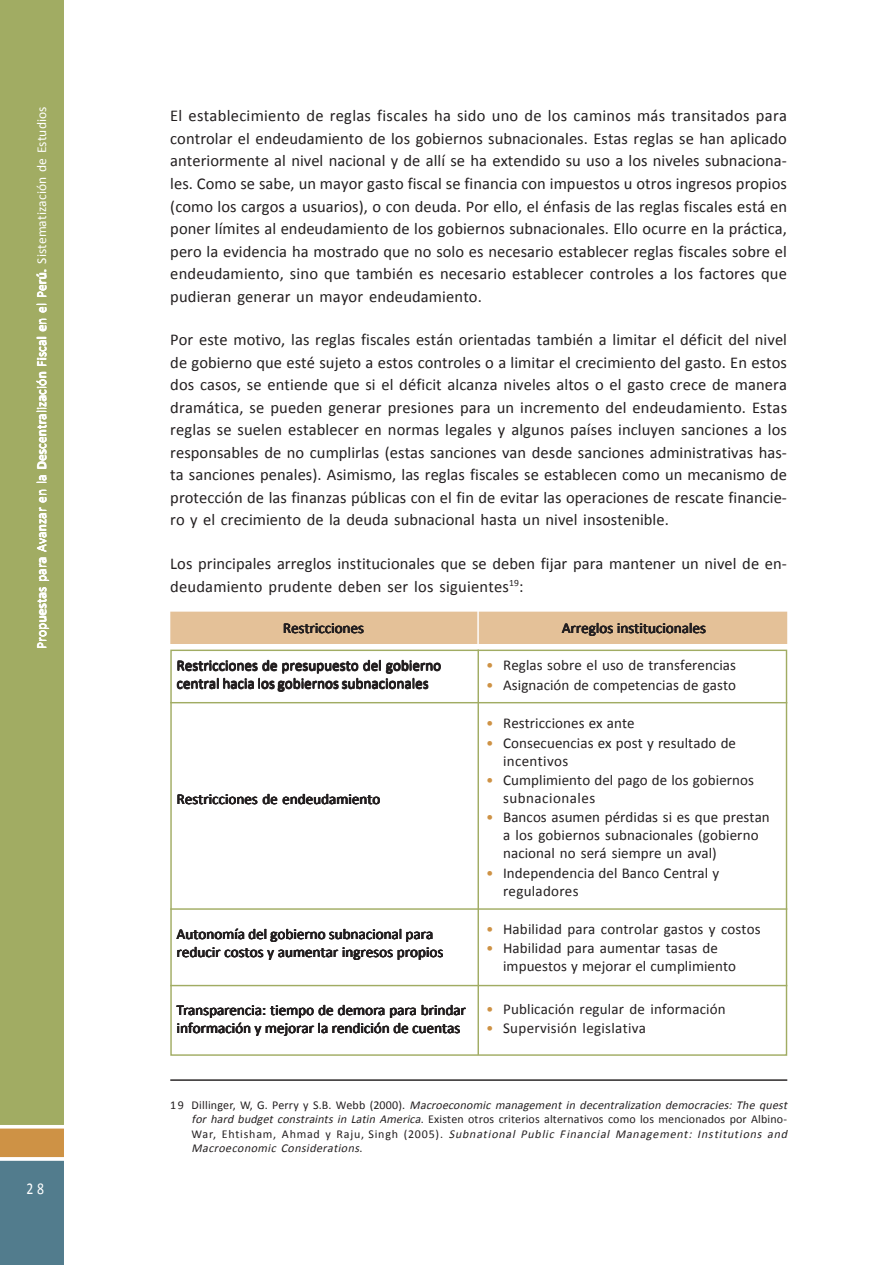
<style>
.page{position:relative;width:892px;height:1265px;background:#fff}
.page>*{position:absolute;margin:0;border:0;box-sizing:border-box;transform-origin:0 0}
.t1{font:16.5px/22.5px "Calibri";letter-spacing:.005em;color:#231f20;text-align:justify}
.t2{font:16.5px "Calibri";color:#fff;scale:.83 1}
.t3{font:15px/18px "Calibri";letter-spacing:.005em;color:#231f20}
.t4{font:13.5px "Calibri";letter-spacing:.01em;color:#fff}
.t5{font:italic 12px/14.4px "Calibri";color:#231f20}
.s1{color:#ce9245}
.s2{font-style:normal}
</style>
<div class="page">
<div style="left:0;top:0;width:64px;height:1125px;background:#a1ac63"></div>
<svg style="left:0;top:1128px;width:64px;height:137px;background:#718481"></svg>
<hr style="left:170px;top:1079px;width:617px;height:1px;background:#231f20">
<div style="left:170px;top:611px;width:617px;height:33px;background:#e4c198;border:1px solid #e4c198"></div>
<hr style="left:477px;top:649px;width:2px;height:406px;background:#a1ac63">
<hr style="left:477px;top:609px;width:2px;height:38px;background:#fff">
<hr style="left:170px;top:702px;width:617px;height:1px;background:#a1ac63">
<hr style="left:170px;top:908px;width:617px;height:1px;background:#a1ac63">
<hr style="left:170px;top:985px;width:617px;height:1px;background:#a1ac63">
<p class="t4" style="left:36px;top:649px;width:544px;rotate:-90deg">Propuestas para Avanzar en la Descentralización Fiscal en el Perú. Sistematización de Estudios</p>
<p class="t4" style="left:36px;top:649px;width:381px;rotate:-90deg">Propuestas para Avanzar en la Descentralización Fiscal en el Perú.</p>
<p class="t2" style="left:27px;top:1181px;width:23px">2 8</p>
<p class="t1" style="left:170px;top:106px;width:618px">El establecimiento de reglas fiscales ha sido uno de los caminos más transitados para controlar el endeudamiento de los gobiernos subnacionales. Estas reglas se han aplicado anteriormente al nivel nacional y de allí se ha extendido su uso a los niveles subnaciona&shy;les. Como se sabe, un mayor gasto fiscal se financia con impuestos u otros ingresos propios (como los cargos a usuarios), o con deuda. Por ello, el énfasis de las reglas fiscales está en poner límites al endeudamiento de los gobiernos subnacionales. Ello ocurre en la práctica, pero la evidencia ha mostrado que no solo es necesario establecer reglas fiscales sobre el endeudamiento, sino que también es necesario establecer controles a los factores que pudieran generar un mayor endeudamiento.</p>
<p class="t1" style="left:170px;top:330px;width:618px">Por este motivo, las reglas fiscales están orientadas también a limitar el déficit del nivel de gobierno que esté sujeto a estos controles o a limitar el crecimiento del gasto. En estos dos casos, se entiende que si el déficit alcanza niveles altos o el gasto crece de manera dramática, se pueden generar presiones para un incremento del endeudamiento. Estas reglas se suelen establecer en normas legales y algunos países incluyen sanciones a los responsables de no cumplirlas (estas sanciones van desde sanciones administrativas has&shy;ta sanciones penales). Asimismo, las reglas fiscales se establecen como un mecanismo de protección de las finanzas públicas con el fin de evitar las operaciones de rescate financie&shy;ro y el crecimiento de la deuda subnacional hasta un nivel insostenible.</p>
<p class="t1" style="left:170px;top:554px;width:618px">Los principales arreglos institucionales que se deben fijar para mantener un nivel de en&shy;deudamiento prudente deben ser los siguientes<sup>19</sup>:</p>
<p class="t3" style="left:283px;top:620px;width:82px">Restricciones</p>
<p class="t3" style="left:562px;top:620px;width:145px">Arreglos institucionales</p>
<p class="t3" style="left:486px;top:657px;width:251px"><span class="s1">•</span> Reglas sobre el uso de transferencias</p>
<p class="t3" style="left:486px;top:677px;width:251px"><span class="s1">•</span> Asignación de competencias de gasto</p>
<p class="t3" style="left:486px;top:715px;width:150px"><span class="s1">•</span> Restricciones ex ante</p>
<p class="t3" style="left:503px;top:735px;width:234px;text-indent:-17px"><span class="s1">•</span> Consecuencias ex post y resultado de incentivos</p>
<p class="t3" style="left:503px;top:772px;width:252px;text-indent:-17px"><span class="s1">•</span> Cumplimiento del pago de los gobiernos subnacionales</p>
<p class="t3" style="left:503px;top:809px;width:268px;text-indent:-17px"><span class="s1">•</span> Bancos asumen pérdidas si es que prestan a los gobiernos subnacionales (gobierno nacional no será siempre un aval)</p>
<p class="t3" style="left:503px;top:864px;width:217px;text-indent:-17px"><span class="s1">•</span> Independencia del Banco Central y reguladores</p>
<p class="t3" style="left:486px;top:921px;width:276px"><span class="s1">•</span> Habilidad para controlar gastos y costos</p>
<p class="t3" style="left:503px;top:940px;width:234px;text-indent:-17px"><span class="s1">•</span> Habilidad para aumentar tasas de impuestos y mejorar el cumplimiento</p>
<p class="t3" style="left:486px;top:1001px;width:241px"><span class="s1">•</span> Publicación regular de información</p>
<p class="t3" style="left:486px;top:1020px;width:161px"><span class="s1">•</span> Supervisión legislativa</p>
<p class="t3" style="left:177px;top:658px;width:266px">Restricciones de presupuesto del gobierno central hacia los gobiernos subnacionales</p>
<p class="t3" style="left:177px;top:791px;width:205px">Restricciones de endeudamiento</p>
<p class="t3" style="left:177px;top:926px;width:268px">Autonomía del gobierno subnacional para reducir costos y aumentar ingresos propios</p>
<p class="t3" style="left:177px;top:1002px;width:291px">Transparencia: tiempo de demora par a brindar</p>
<p class="t3" style="left:177px;top:1002px;width:290px;text-indent:232px">a brindar información y mejorar la rendición de cuentas</p>
<p class="t5" style="left:191px;top:1099px;width:599px;text-indent:-21px"><span class="s2">1 9 D i l l i n g e r, W, G . P e r r y y S . B . We b b ( 2 0 0 0 ) .</span> Macroeconomic management in decentralization democracies: The quest for hard budget constraints in Latin America<span class="s2">. Existen otros criterios alternativos como los mencionados por Albino-Wa r, E h t i s h a m , A h m a d y R aj u , S i n g h ( 2 0 0 5 ) .</span> Subnational Public Financial Management: Institutions and Macroeconomic Considerations<span class="s2">.</span></p>
</div>
